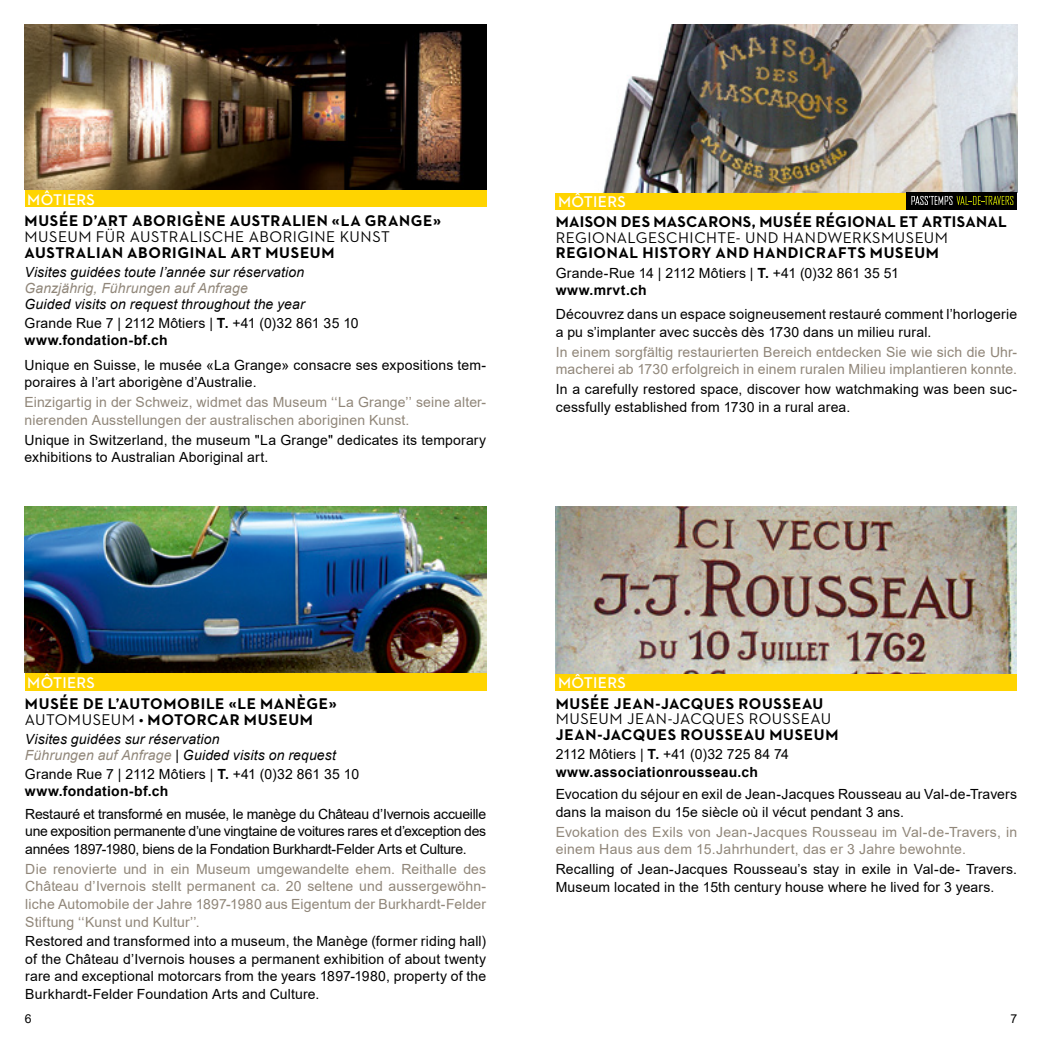
<style>
.page{position:relative;width:1042px;height:1042px;background:#fff}
.page>*{position:absolute;margin:0;border:0;box-sizing:border-box;transform-origin:0 0}
.t1{font:700 15.75px/15.8px "Neutraface 2 Text";letter-spacing:.035em;color:#000}
.t2{font:15.75px "Neutraface 2 Text";letter-spacing:.03em;color:#000}
.t3{font:700 15.75px "Neutraface 2 Text";letter-spacing:.015em;color:#000}
.t4{font:600 15.75px "Neutraface 2 Text";letter-spacing:.02em;color:#fff}
.t5{font:14px/17.5px "Arial";letter-spacing:.01em;color:#000}
.t6{font:14px/17.5px "Arial";letter-spacing:.01em;color:#908679}
.t7{font:italic 14px/19.2px "Arial";letter-spacing:.01em;color:#000}
.t8{font:700 14px/17.5px "Arial";letter-spacing:.015em;color:#000}
.t9{font:italic 14px "Arial";letter-spacing:.01em;color:#908679}
.t10{font:12.25px "Arial";color:#000}
.s1{font-style:normal}
.s2{font-weight:700;font-style:normal}
.s3{font-weight:700}
.s4{font-weight:400}
.s5{color:#908679}
</style>
<div class="page">
<div style="left:25px;top:190px;width:461px;height:17px;background:#ffd400"></div>
<img style="left:24px;top:25px;width:462px;height:165px">
<div style="left:25px;top:673px;width:461px;height:17px;background:#ffd400"></div>
<img style="left:25px;top:506px;width:461px;height:167px">
<div style="left:556px;top:673px;width:461px;height:17px;background:#ffd400"></div>
<img style="left:556px;top:506px;width:460px;height:167px">
<div style="left:556px;top:192px;width:461px;height:18px;background:#ffd400"></div>
<img style="left:603px;top:25px;width:414px;height:167px">
<div style="left:906px;top:192px;width:111px;height:18px;background:#000"></div>
<svg style="left:911px;top:196px;width:102px;height:9px"></svg>
<p class="t4" style="left:27px;top:189px;width:69px">MÔTIERS</p>
<p class="t1" style="left:24px;top:213px;width:418px">MUSÉE D’ART ABORIGÈNE AUSTRALIEN «LA GRANGE»</p>
<p class="t2" style="left:24px;top:227px;width:367px">MUSEUM FÜR AUSTRALISCHE ABORIGINE KUNST</p>
<p class="t1" style="left:24px;top:244px;width:311px">AUSTRALIAN ABORIGINAL ART MUSEUM</p>
<p class="t7" style="left:24px;top:263px;width:281px">Visites guidées toute l’année sur réservation</p>
<p class="t9" style="left:24px;top:279px;width:225px">Ganzjährig, Führungen auf Anfrage</p>
<p class="t7" style="left:24px;top:294px;width:336px">Guided visits on request throughout the year<br><span class="s1">Grande Rue 7 | 2112 Môtiers |</span> <span class="s2">T.</span> <span class="s1">+41 (0)32 861 35 10</span></p>
<p class="t8" style="left:24px;top:332px;width:145px">www.fondation-bf.ch</p>
<p class="t5" style="left:24px;top:356px;width:463px">Unique en Suisse, le musée «La Grange» consacre ses expositions tem&shy;poraires à l’art aborigène d’Australie.</p>
<p class="t6" style="left:24px;top:393px;width:463px">Einzigartig in der Schweiz, widmet das Museum ‘‘La Grange’’ seine alter&shy;nierenden Ausstellungen der australischen aboriginen Kunst.</p>
<p class="t5" style="left:24px;top:431px;width:463px">Unique in Switzerland, the museum "La Grange" dedicates its temporary exhibitions to Australian Aboriginal art.</p>
<p class="t4" style="left:558px;top:192px;width:69px">MÔTIERS</p>
<p class="t3" style="left:556px;top:211px;width:453px">MAISON DES MASCARONS, MUSÉE RÉGIONAL ET ARTISANAL</p>
<p class="t2" style="left:556px;top:227px;width:394px">REGIONALGESCHICHTE- UND HANDWERKSMUSEUM</p>
<p class="t1" style="left:556px;top:245px;width:385px">REGIONAL HISTORY AND HANDICRAFTS MUSEUM</p>
<p class="t5" style="left:556px;top:264px;width:345px">Grande-Rue 14 | 2112 Môtiers | <span class="s3">T.</span> +41 (0)32 861 35 51 <span class="s3">www.mrvt.ch</span></p>
<p class="t5" style="left:556px;top:305px;width:463px">Découvrez dans un espace soigneusement restauré comment l’horlogerie a pu s’implanter avec succès dès 1730 dans un milieu rural.</p>
<p class="t6" style="left:556px;top:343px;width:463px">In einem sorgfältig restaurierten Bereich entdecken Sie wie sich die Uhr&shy;macherei ab 1730 erfolgreich in einem ruralen Milieu implantieren konnte.</p>
<p class="t5" style="left:556px;top:380px;width:463px">In a carefully restored space, discover how watchmaking was been suc&shy;cessfully established from 1730 in a rural area.</p>
<p class="t4" style="left:27px;top:672px;width:69px">MÔTIERS</p>
<p class="t1" style="left:25px;top:695px;width:313px">MUSÉE DE L’AUTOMOBILE «LE MANÈGE»<br><span class="s4">AUTOMUSEUM</span> • MOTORCAR MUSEUM</p>
<p class="t7" style="left:25px;top:731px;width:312px;line-height:15.8px">Visites guidées sur réservation<br><span class="s5">Führungen auf Anfrage</span> <span class="s1">|</span> Guided visits on request</p>
<p class="t5" style="left:25px;top:765px;width:336px">Grande Rue 7 | 2112 Môtiers | <span class="s3">T.</span> +41 (0)32 861 35 10 <span class="s3">www.fondation-bf.ch</span></p>
<p class="t5" style="left:25px;top:805px;width:462px;text-align:justify">Restauré et transformé en musée, le manège du Château d’Ivernois accueille une exposition permanente d’une vingtaine de voitures rares et d’exception des années 1897-1980, biens de la Fondation Burkhardt-Felder Arts et Culture.</p>
<p class="t6" style="left:25px;top:860px;width:462px;text-align:justify">Die renovierte und in ein Museum umgewandelte ehem. Reithalle des Château d’Ivernois stellt permanent ca. 20 seltene und aussergewöhn&shy;liche Automobile der Jahre 1897-1980 aus Eigentum der Burkhardt-Felder Stiftung ‘‘Kunst und Kultur’’.</p>
<p class="t5" style="left:25px;top:932px;width:462px;text-align:justify">Restored and transformed into a museum, the Manège (former riding hall) of the Château d’Ivernois houses a permanent exhibition of about twenty rare and exceptional motorcars from the years 1897-1980, property of the Burkhardt-Felder Foundation Arts and Culture.</p>
<p class="t4" style="left:558px;top:672px;width:69px">MÔTIERS</p>
<p class="t1" style="left:556px;top:695px;width:269px">MUSÉE JEAN-JACQUES ROUSSEAU</p>
<p class="t2" style="left:556px;top:709px;width:277px">MUSEUM JEAN-JACQUES ROUSSEAU</p>
<p class="t1" style="left:556px;top:727px;width:284px">JEAN-JACQUES ROUSSEAU MUSEUM</p>
<p class="t8" style="left:556px;top:746px;width:235px"><span class="s4">2112 Môtiers |</span> T. <span class="s4">+41 (0)32 725 84 74 </span>www.associationrousseau.ch</p>
<p class="t5" style="left:556px;top:786px;width:463px">Evocation du séjour en exil de Jean-Jacques Rousseau au Val-de-Travers dans la maison du 15e siècle où il vécut pendant 3 ans.</p>
<p class="t6" style="left:556px;top:823px;width:463px">Evokation des Exils von Jean-Jacques Rousseau im Val-de-Travers, in einem Haus aus dem 15.Jahrhundert, das er 3 Jahre bewohnte.</p>
<p class="t5" style="left:556px;top:860px;width:463px">Recalling of Jean-Jacques Rousseau’s stay in exile in Val-de- Travers.<br>Museum located in the 15th century house where he lived for 3 years.</p>
<p class="t10" style="left:25px;top:1010px;width:8px">6</p>
<p class="t10" style="left:1010px;top:1010px;width:8px">7</p>
</div>
